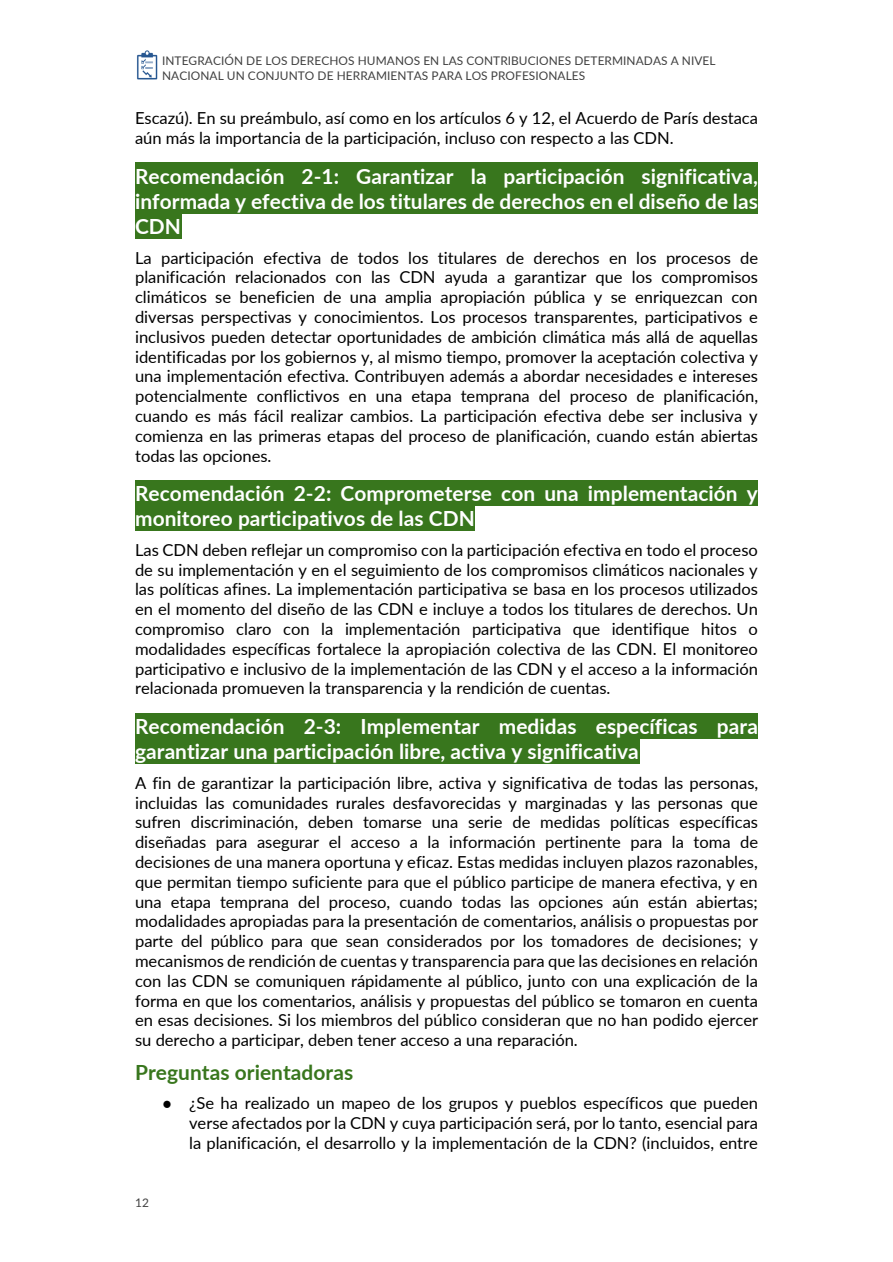
<style>
.page{position:relative;width:893px;height:1262px;background:#fff}
.page>*{position:absolute;margin:0;border:0;box-sizing:border-box;transform-origin:0 0}
.t1{font:700 20.85px/25.2px "Lato";color:#fff}
.t2{font:700 20.85px "Lato";letter-spacing:.005em;color:#38761d}
.t3{font:16.5px/19.8px "Lato";color:#000;text-align:justify}
.t4{font:11.85px/14.7px "Lato";letter-spacing:.005em;color:#404040}
.t5{font:11.85px "Lato";color:#434343}
.s1{font-family:"Times New Roman"}
</style>
<div class="page">
<img style="left:137px;top:51px;width:21px;height:28px">
<div style="left:135px;top:163px;width:622px;height:25px;background:#38761d"></div>
<div style="left:135px;top:188px;width:622px;height:25px;background:#38761d"></div>
<div style="left:135px;top:213px;width:46px;height:25px;background:#38761d"></div>
<div style="left:135px;top:480px;width:622px;height:25px;background:#38761d"></div>
<div style="left:135px;top:505px;width:339px;height:25px;background:#38761d"></div>
<div style="left:135px;top:713px;width:622px;height:25px;background:#38761d"></div>
<div style="left:135px;top:738px;width:504px;height:25px;background:#38761d"></div>
<p class="t4" style="left:162px;top:53px;width:555px">INTEGRACIÓN DE LOS DERECHOS HUMANOS EN LAS CONTRIBUCIONES DETERMINADAS A NIVEL<br>NACIONAL UN CONJUNTO DE HERRAMIENTAS PARA LOS PROFESIONALES</p>
<p class="t3" style="left:135px;top:108px;width:624px">Escazú). En su preámbulo, así como en los artículos 6 y 12, el Acuerdo de París destaca aún más la importancia de la participación, incluso con respecto a las CDN.</p>
<p class="t1" style="left:135px;top:163px;width:624px;text-align:justify">Recomendación 2-1: Garantizar la participación significativa, informada y efectiva de los titulares de derechos en el diseño de las CDN</p>
<p class="t3" style="left:135px;top:247px;width:624px">La participación efectiva de todos los titulares de derechos en los procesos de planificación relacionados con las CDN ayuda a garantizar que los compromisos climáticos se beneficien de una amplia apropiación pública y se enriquezcan con diversas perspectivas y conocimientos. Los procesos transparentes, participativos e inclusivos pueden detectar oportunidades de ambición climática más allá de aquellas identificadas por los gobiernos y, al mismo tiempo, promover la aceptación colectiva y una implementación efectiva. Contribuyen además a abordar necesidades e intereses potencialmente conflictivos en una etapa temprana del proceso de planificación, cuando es más fácil realizar cambios. La participación efectiva debe ser inclusiva y comienza en las primeras etapas del proceso de planificación, cuando están abiertas todas las opciones.</p>
<p class="t1" style="left:135px;top:480px;width:624px">Recomendación 2-2: Comprometerse con una implementación y monitoreo participativos de las CDN</p>
<p class="t3" style="left:135px;top:539px;width:624px">Las CDN deben reflejar un compromiso con la participación efectiva en todo el proceso de su implementación y en el seguimiento de los compromisos climáticos nacionales y las políticas afines. La implementación participativa se basa en los procesos utilizados en el momento del diseño de las CDN e incluye a todos los titulares de derechos. Un compromiso claro con la implementación participativa que identifique hitos o modalidades específicas fortalece la apropiación colectiva de las CDN. El monitoreo participativo e inclusivo de la implementación de las CDN y el acceso a la información relacionada promueven la transparencia y la rendición de cuentas.</p>
<p class="t1" style="left:135px;top:713px;width:624px">Recomendación 2-3: Implementar medidas específicas para garantizar una participación libre, activa y significativa</p>
<p class="t3" style="left:135px;top:772px;width:624px">A fin de garantizar la participación libre, activa y significativa de todas las personas, incluidas las comunidades rurales desfavorecidas y marginadas y las personas que sufren discriminación, deben tomarse una serie de medidas políticas específicas diseñadas para asegurar el acceso a la información pertinente para la toma de decisiones de una manera oportuna y eficaz. Estas medidas incluyen plazos razonables, que permitan tiempo suficiente para que el público participe de manera efectiva, y en una etapa temprana del proceso, cuando todas las opciones aún están abiertas; modalidades apropiadas para la presentación de comentarios, análisis o propuestas por parte del público para que sean considerados por los tomadores de decisiones; y mecanismos de rendición de cuentas y transparencia para que las decisiones en relación con las CDN se comuniquen rápidamente al público, junto con una explicación de la forma en que los comentarios, análisis y propuestas del público se tomaron en cuenta en esas decisiones. Si los miembros del público consideran que no han podido ejercer su derecho a participar, deben tener acceso a una reparación.</p>
<p class="t2" style="left:135px;top:1059px;width:220px">Preguntas orientadoras</p>
<p class="t3" style="left:189px;top:1093px;width:570px;text-indent:-27px"><span class="s1">●</span> ¿Se ha realizado un mapeo de los grupos y pueblos específicos que pueden verse afectados por la CDN y cuya participación será, por lo tanto, esencial para la planificación, el desarrollo y la implementación de la CDN? (incluidos, entre</p>
<p class="t5" style="left:135px;top:1194px;width:15px">12</p>
</div>
